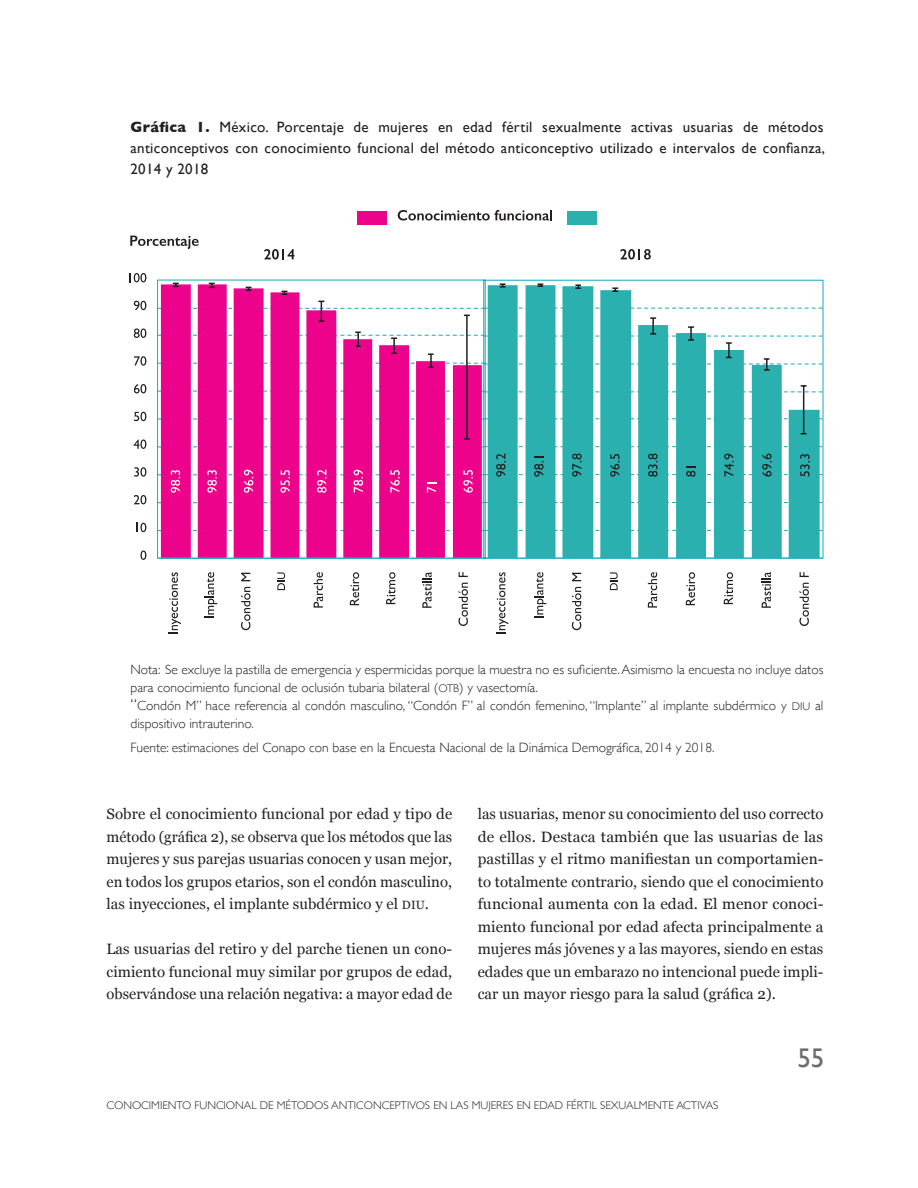
<style>
.page{position:relative;width:918px;height:1188px;background:#fff}
.page>*{position:absolute;margin:0;border:0;box-sizing:border-box;transform-origin:0 0}
.t1{font:27px "Gill Sans";color:#6c6d70}
.t2{font:15px/22.5px "Georgia";letter-spacing:.005em;color:#231f20;text-align:justify}
.t3{font:15px/21px "Gill Sans";letter-spacing:.02em;color:#231f20;text-align:justify}
.t4{font:300 13.5px/18px "Gill Sans";color:#231f20}
.t5{font:300 11.25px "Gill Sans";color:#231f20}
.s1{font-weight:700}
.s2{font-size:11.25px}
.s3{font-size:16.5px}
.s4{font-size:12px}
</style>
<div class="page">
<svg style="left:157px;top:279px;width:667px;height:280px"></svg>
<svg style="left:129px;top:273px;width:17px;height:9px"></svg>
<svg style="left:134px;top:301px;width:12px;height:9px"></svg>
<svg style="left:134px;top:328px;width:12px;height:10px"></svg>
<svg style="left:134px;top:356px;width:12px;height:10px"></svg>
<svg style="left:134px;top:384px;width:12px;height:9px"></svg>
<svg style="left:134px;top:412px;width:12px;height:9px"></svg>
<svg style="left:133px;top:439px;width:13px;height:10px"></svg>
<svg style="left:134px;top:467px;width:12px;height:10px"></svg>
<svg style="left:134px;top:495px;width:12px;height:9px"></svg>
<svg style="left:136px;top:523px;width:10px;height:9px"></svg>
<svg style="left:140px;top:550px;width:6px;height:10px"></svg>
<svg style="left:169px;top:572px;width:12px;height:61px"></svg>
<svg style="left:205px;top:572px;width:12px;height:46px"></svg>
<svg style="left:241px;top:587px;width:9px;height:43px"></svg>
<svg style="left:241px;top:573px;width:9px;height:8px"></svg>
<svg style="left:277px;top:572px;width:8px;height:18px"></svg>
<svg style="left:314px;top:572px;width:9px;height:36px"></svg>
<svg style="left:350px;top:572px;width:9px;height:33px"></svg>
<svg style="left:386px;top:572px;width:9px;height:32px"></svg>
<svg style="left:422px;top:572px;width:10px;height:36px"></svg>
<svg style="left:458px;top:583px;width:10px;height:43px"></svg>
<svg style="left:459px;top:572px;width:9px;height:5px"></svg>
<svg style="left:496px;top:572px;width:12px;height:61px"></svg>
<svg style="left:534px;top:572px;width:12px;height:46px"></svg>
<svg style="left:572px;top:587px;width:9px;height:43px"></svg>
<svg style="left:572px;top:573px;width:9px;height:8px"></svg>
<svg style="left:610px;top:572px;width:8px;height:18px"></svg>
<svg style="left:648px;top:572px;width:9px;height:36px"></svg>
<svg style="left:686px;top:572px;width:9px;height:33px"></svg>
<svg style="left:724px;top:572px;width:9px;height:32px"></svg>
<svg style="left:762px;top:572px;width:9px;height:36px"></svg>
<svg style="left:799px;top:583px;width:10px;height:43px"></svg>
<svg style="left:800px;top:572px;width:9px;height:5px"></svg>
<svg style="left:398px;top:210px;width:154px;height:10px"></svg>
<svg style="left:264px;top:249px;width:30px;height:11px"></svg>
<svg style="left:620px;top:249px;width:31px;height:11px"></svg>
<svg style="left:130px;top:236px;width:69px;height:13px"></svg>
<div style="left:357px;top:211px;width:30px;height:13px;background:#ed028c"></div>
<div style="left:567px;top:211px;width:30px;height:13px;background:#2ab0ae"></div>
<svg style="left:158px;top:454px;width:665px;height:39px"></svg>
<p class="t3" style="left:130px;top:116px;width:696px"><span class="s1">Gráfica 1.</span> México. Porcentaje de mujeres en edad fértil sexualmente activas usuarias de métodos anticonceptivos con conocimiento funcional del método anticonceptivo utilizado e intervalos de confianza, 2014 y 2018</p>
<p class="t4" style="left:130px;top:660px;width:695px">Nota: Se excluye la pastilla de emergencia y espermicidas porque la muestra no es suficiente. Asimismo la encuesta no incluye datos para conocimiento funcional de oclusión tubaria bilateral (<span class="s2">OTB</span>) y vasectomía.<br><span class="s3">“</span>Condón M” hace referencia al condón masculino, “Condón F” al condón femenino, “Implante” al implante subdérmico y <span class="s2">DIU</span> al dispositivo intrauterino.</p>
<p class="t4" style="left:131px;top:738px;width:586px">Fuente: estimaciones del Conapo con base en la Encuesta Nacional de la Dinámica Demográfica, 2014 y 2018.</p>
<p class="t2" style="left:106px;top:802px;width:347px">Sobre el conocimiento funcional por edad y tipo de método (gráfica 2), se observa que los métodos que las mujeres y sus parejas usuarias conocen y usan mejor, en todos los grupos etarios, son el condón masculino, las inyecciones, el implante subdérmico y el <span class="s4">DIU</span>.</p>
<p class="t2" style="left:106px;top:937px;width:347px">Las usuarias del retiro y del parche tienen un cono&shy;cimiento funcional muy similar por grupos de edad, observándose una relación negativa: a mayor edad de</p>
<p class="t2" style="left:478px;top:802px;width:347px">las usuarias, menor su conocimiento del uso correcto de ellos. Destaca también que las usuarias de las pastillas y el ritmo manifiestan un comportamien&shy;to totalmente contrario, siendo que el conocimiento funcional aumenta con la edad. El menor conoci&shy;miento funcional por edad afecta principalmente a mujeres más jóvenes y a las mayores, siendo en estas edades que un embarazo no intencional puede impli&shy;car un mayor riesgo para la salud (gráfica 2).</p>
<h1 class="t1" style="left:797px;top:1042px;width:28px">55</h1>
<p class="t5" style="left:106px;top:1096px;width:613px">CONOCIMIENTO FUNCIONAL DE MÉTODOS ANTICONCEPTIVOS EN LAS MUJERES EN EDAD FÉRTIL SEXUALMENTE ACTIVAS</p>
</div>
